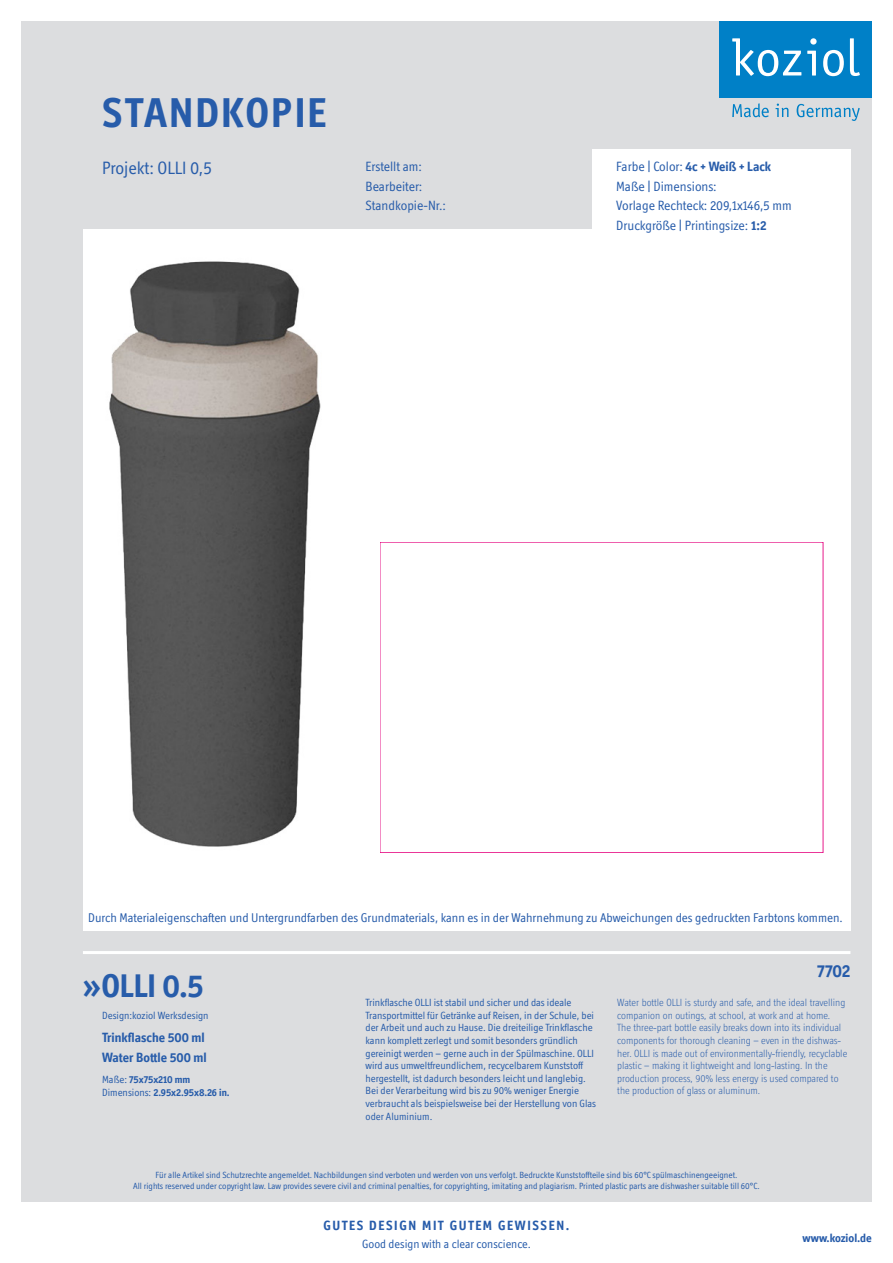
<style>
.page{position:relative;width:893px;height:1263px;background:#fff}
.page>*{position:absolute;margin:0;border:0;box-sizing:border-box;transform-origin:0 0}
.default{font:700 42px "Officina Display ITC Std";letter-spacing:.05em;color:#275caa}
.default-2{font:700 33px "Officina Display ITC Std";color:#275caa}
.default-3{font:18px "Officina Display ITC Std";color:#275caa}
.rechtsbuendig{font:700 18px "Officina Display ITC Std";color:#275caa}
._9p_Absatz13pt{font:13.5px "Officina Display ITC Std";color:#275caa}
._9p_Absatz13pt-2{font:700 13.5px "Officina Display ITC Std";color:#275caa}
.zentriert_12pt_absta{font:700 13.5px "Officina Display ITC Std";letter-spacing:.12em;color:#275caa}
.t1{font:12.75px "Officina Display ITC Std";color:#275caa}
.zentriert_12pt_absta-2{font:12px "Officina Display ITC Std";color:#275caa}
.rechtsbuendig-2{font:700 12px "Officina Display ITC Std";color:#275caa}
.default-4{font:10.5px/12.6px "Officina Display ITC Std";color:#275caa}
.default-5{font:300 10.5px/12.6px "Officina Display ITC Std";color:#275caa}
.default-6{font:700 10.5px "Officina Display ITC Std";color:#275caa}
.zentriert{font:9px "Officina Display ITC Std";color:#275caa}
.s1{font-weight:700}
.s2{font-weight:400}
</style>
<div class="page">
<div style="left:21px;top:21px;width:851px;height:1181px;background:#dcdddf"></div>
<svg style="left:732px;top:103px;width:37px;height:14px"></svg>
<svg style="left:776px;top:104px;width:12px;height:13px"></svg>
<svg style="left:797px;top:104px;width:63px;height:17px"></svg>
<div style="left:719px;top:21px;width:153px;height:76px;background:#0080c7"></div>
<svg style="left:807px;top:51px;width:9px;height:25px"></svg>
<svg style="left:810px;top:38px;width:7px;height:7px"></svg>
<svg style="left:823px;top:50px;width:21px;height:26px"></svg>
<svg style="left:850px;top:38px;width:10px;height:38px"></svg>
<svg style="left:732px;top:38px;width:69px;height:38px"></svg>
<div style="left:592px;top:149px;width:259px;height:85px;background:#fff"></div>
<div style="left:83px;top:230px;width:767px;height:701px;background:#fff"></div>
<hr style="left:83px;top:951px;width:767px;height:3px;background:#fff">
<img style="left:109px;top:261px;width:212px;height:586px">
<p class="default" style="left:102px;top:89px;width:226px">STANDKOPIE</p>
<p class="default-3" style="left:102px;top:158px;width:111px">Projekt: OLLI 0,5</p>
<p class="_9p_Absatz13pt" style="left:366px;top:159px;width:58px">Erstellt am:</p>
<p class="_9p_Absatz13pt" style="left:366px;top:178px;width:58px">Bearbeiter:</p>
<p class="_9p_Absatz13pt" style="left:366px;top:198px;width:82px">Standkopie-Nr.:</p>
<p class="_9p_Absatz13pt" style="left:616px;top:159px;width:157px">Farbe | Color: <span class="s1">4c + Weiß + Lack</span></p>
<p class="_9p_Absatz13pt" style="left:616px;top:178px;width:102px">Maße | Dimensions:</p>
<p class="_9p_Absatz13pt" style="left:616px;top:198px;width:177px">Vorlage Rechteck: 209,1x146,5 mm</p>
<p class="_9p_Absatz13pt" style="left:616px;top:217px;width:152px">Druckgröße | Printingsize: <span class="s1">1:2</span></p>
<p class="t1" style="left:88px;top:910px;width:756px">Durch Materialeigenschaften und Untergrundfarben des Grundmaterials, kann es in der Wahrnehmung zu Abweichungen des gedruckten Farbtons kommen.</p>
<p class="default-2" style="left:83px;top:967px;width:122px">»OLLI 0.5</p>
<p class="default-4" style="left:102px;top:1009px;width:108px">Design:koziol Werksdesign</p>
<p class="_9p_Absatz13pt-2" style="left:102px;top:1030px;width:104px">Trinkflasche 500 ml</p>
<p class="_9p_Absatz13pt-2" style="left:102px;top:1049px;width:106px">Water Bottle 500 ml</p>
<p class="default-6" style="left:102px;top:1073px;width:90px"><span class="s2">Maße:</span> 75x75x210 mm</p>
<p class="default-6" style="left:102px;top:1086px;width:129px"><span class="s2">Dimensions:</span> 2.95x2.95x8.26 in.</p>
<p class="rechtsbuendig" style="left:817px;top:960px;width:35px">7702</p>
<p class="default-4" style="left:366px;top:996px;width:232px">Trinkflasche OLLI ist stabil und sicher und das ideale Transportmittel für Getränke auf Reisen, in der Schule, bei der Arbeit und auch zu Hause. Die dreiteilige Trinkflasche kann komplett zerlegt und somit besonders gründlich gereinigt werden – gerne auch in der Spülmaschine. OLLI wird aus umweltfreundlichem, recycelbarem Kunststoff hergestellt, ist dadurch besonders leicht und langlebig.<br>Bei der Verarbeitung wird bis zu 90% weniger Energie verbraucht als beispielsweise bei der Herstellung von Glas oder Aluminium.</p>
<p class="default-5" style="left:617px;top:996px;width:231px">Water bottle OLLI is sturdy and safe, and the ideal travelling companion on outings, at school, at work and at home.<br>The three-part bottle easily breaks down into its individual components for thorough cleaning – even in the dishwas&shy;her. OLLI is made out of environmentally-friendly, recyclable plastic – making it lightweight and long-lasting. In the production process, 90% less energy is used compared to the production of glass or aluminum.</p>
<p class="zentriert" style="left:156px;top:1170px;width:583px">Für alle Artikel sind Schutzrechte angemeldet. Nachbildungen sind verboten und werden von uns verfolgt. Bedruckte Kunststoffteile sind bis 60°C spülmaschinengeeignet.</p>
<p class="zentriert" style="left:133px;top:1181px;width:628px">All rights reserved under copyright law. Law provides severe civil and criminal penalties, for copyrighting, imitating and plagiarism. Printed plastic parts are dishwasher suitable till 60°C.</p>
<p class="zentriert_12pt_absta" style="left:323px;top:1217px;width:247px">GUTES DESIGN MIT GUTEM GEWISSEN.</p>
<p class="zentriert_12pt_absta-2" style="left:362px;top:1237px;width:170px">Good design with a clear conscience.</p>
<p class="rechtsbuendig-2" style="left:803px;top:1230px;width:71px">www.koziol.de</p>
</div>
